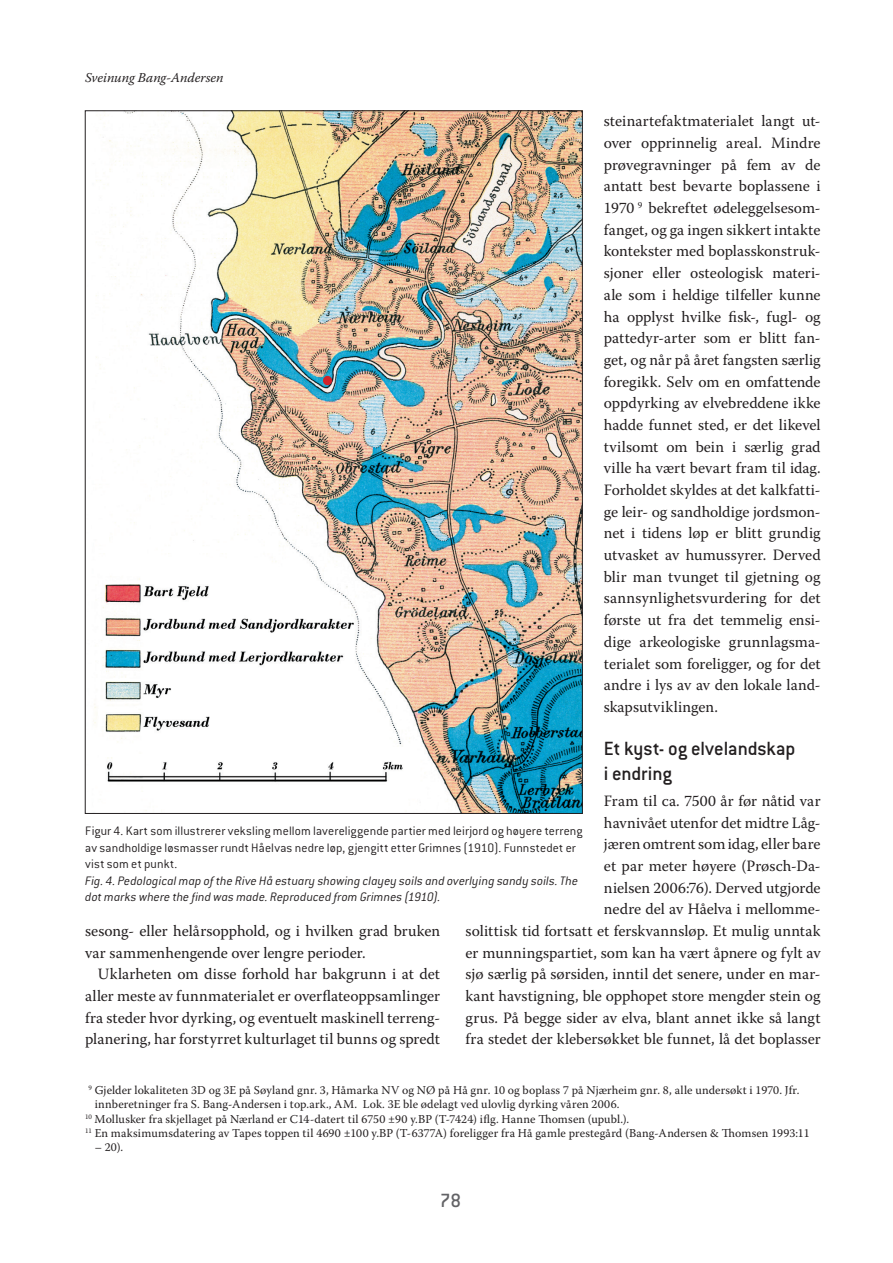
<style>
.page{position:relative;width:893px;height:1263px;background:#fff}
.page>*{position:absolute;margin:0;border:0;box-sizing:border-box;transform-origin:0 0}
.t1{font:500 21px/25.2px "Conduit ITC";letter-spacing:-.005em;color:#231f20}
.t2{font:500 21px "Conduit ITC";color:#636366}
.t3{font:15.75px/21.8px "Warnock Pro";color:#231f20;text-align:justify}
.t4{font:300 13.5px/16.5px "Conduit ITC";letter-spacing:.01em;color:#231f20}
.t5{font:italic 300 13.5px/16.5px "Conduit ITC";letter-spacing:.005em;color:#231f20}
.t6{font:italic 13.5px "Warnock Pro";color:#231f20}
.t7{font:12px "Warnock Pro";letter-spacing:.015em;color:#231f20}
</style>
<div class="page">
<img style="left:93px;top:113px;width:488px;height:699px">
<div style="left:323px;top:376px;width:9px;height:9px;background:#d1232a;border-radius:50%"></div>
<p class="t6" style="left:85px;top:69px;width:140px">Sveinung Bang-Andersen</p>
<p class="t3" style="left:604px;top:110px;width:218px">steinartefaktmaterialet langt ut&shy;over opprinnelig areal. Mindre prøvegravninger på fem av de antatt best bevarte boplassene i 1970 <sup>9</sup> bekreftet ødeleggelsesom&shy;fanget, og ga ingen sikkert intakte kontekster med boplasskonstruk&shy;sjoner eller osteologisk materi&shy;ale som i heldige tilfeller kunne ha opplyst hvilke fisk-, fugl- og pattedyr-arter som er blitt fan&shy;get, og når på året fangsten særlig foregikk. Selv om en omfattende oppdyrking av elvebreddene ikke hadde funnet sted, er det likevel tvilsomt om bein i særlig grad ville ha vært bevart fram til idag.<br>Forholdet skyldes at det kalkfatti&shy;ge leir- og sandholdige jordsmon&shy;net i tidens løp er blitt grundig utvasket av humussyrer. Derved blir man tvunget til gjetning og sannsynlighetsvurdering for det første ut fra det temmelig ensi&shy;dige arkeologiske grunnlagsma&shy;terialet som foreligger, og for det andre i lys av av den lokale land&shy;skapsutviklingen.</p>
<h1 class="t1" style="left:604px;top:736px;width:193px">Et kyst- og elvelandskap i endring</h1>
<p class="t3" style="left:466px;top:789px;width:357px;text-align:right">Fram til ca. 7500 år før nåtid var<br>havnivået utenfor det midtre Låg-<br>jæren omtrent som idag, eller bare<br>et par meter høyere (Prøsch-Da-<br>nielsen 2006:76). Derved utgjorde<br>nedre del av Håelva i mellomme-<br>solittisk tid fortsatt et ferskvannsløp. Et mulig unntak er munningspartiet, som kan ha vært åpnere og fylt av sjø særlig på sørsiden, inntil det senere, under en mar&shy;kant havstigning, ble opphopet store mengder stein og grus. På begge sider av elva, blant annet ikke så langt fra stedet der klebersøkket ble funnet, lå det boplasser</p>
<p class="t4" style="left:85px;top:823px;width:499px">Figur 4. Kart som illustrerer veksling mellom lavereliggende partier med leirjord og høyere terreng av sandholdige løsmasser rundt Håelvas nedre løp, gjengitt etter Grimnes (1910). Funnstedet er vist som et punkt.</p>
<p class="t5" style="left:85px;top:872px;width:495px">Fig. 4. Pedological map of the Rive Hå estuary showing clayey soils and overlying sandy soils. The dot marks where the find was made. Reproduced from Grimnes (1910).</p>
<p class="t3" style="left:85px;top:920px;width:357px">sesong- eller helårsopphold, og i hvilken grad bruken var sammenhengende over lengre perioder.</p>
<p class="t3" style="left:85px;top:963px;width:357px;text-indent:13px">Uklarheten om disse forhold har bakgrunn i at det aller meste av funnmaterialet er overflateoppsamlinger fra steder hvor dyrking, og eventuelt maskinell terreng&shy;planering, har forstyrret kulturlaget til bunns og spredt</p>
<p class="t7" style="left:88px;top:1083px;width:713px"><sup>9</sup> Gjelder lokaliteten 3D og 3E på Søyland gnr. 3, Håmarka NV og NØ på Hå gnr. 10 og boplass 7 på Njærheim gnr. 8, alle undersøkt i 1970. Jfr.</p>
<p class="t7" style="left:95px;top:1097px;width:526px">innberetninger fra S. Bang-Andersen i top.ark., AM. Lok. 3E ble ødelagt ved ulovlig dyrking våren 2006.</p>
<p class="t7" style="left:85px;top:1111px;width:546px"><sup>10</sup> Mollusker fra skjellaget på Nærland er C14-datert til 6750 ±90 y.BP (T-7424) iflg. Hanne Thomsen (upubl.).</p>
<p class="t7" style="left:85px;top:1126px;width:726px"><sup>11</sup> En maksimumsdatering av Tapes toppen til 4690 ±100 y.BP (T-6377A) foreligger fra Hå gamle prestegård (Bang-Andersen &amp; Thomsen 1993:11</p>
<p class="t7" style="left:95px;top:1140px;width:30px">– 20).</p>
<h1 class="t2" style="left:440px;top:1188px;width:23px">78</h1>
</div>
